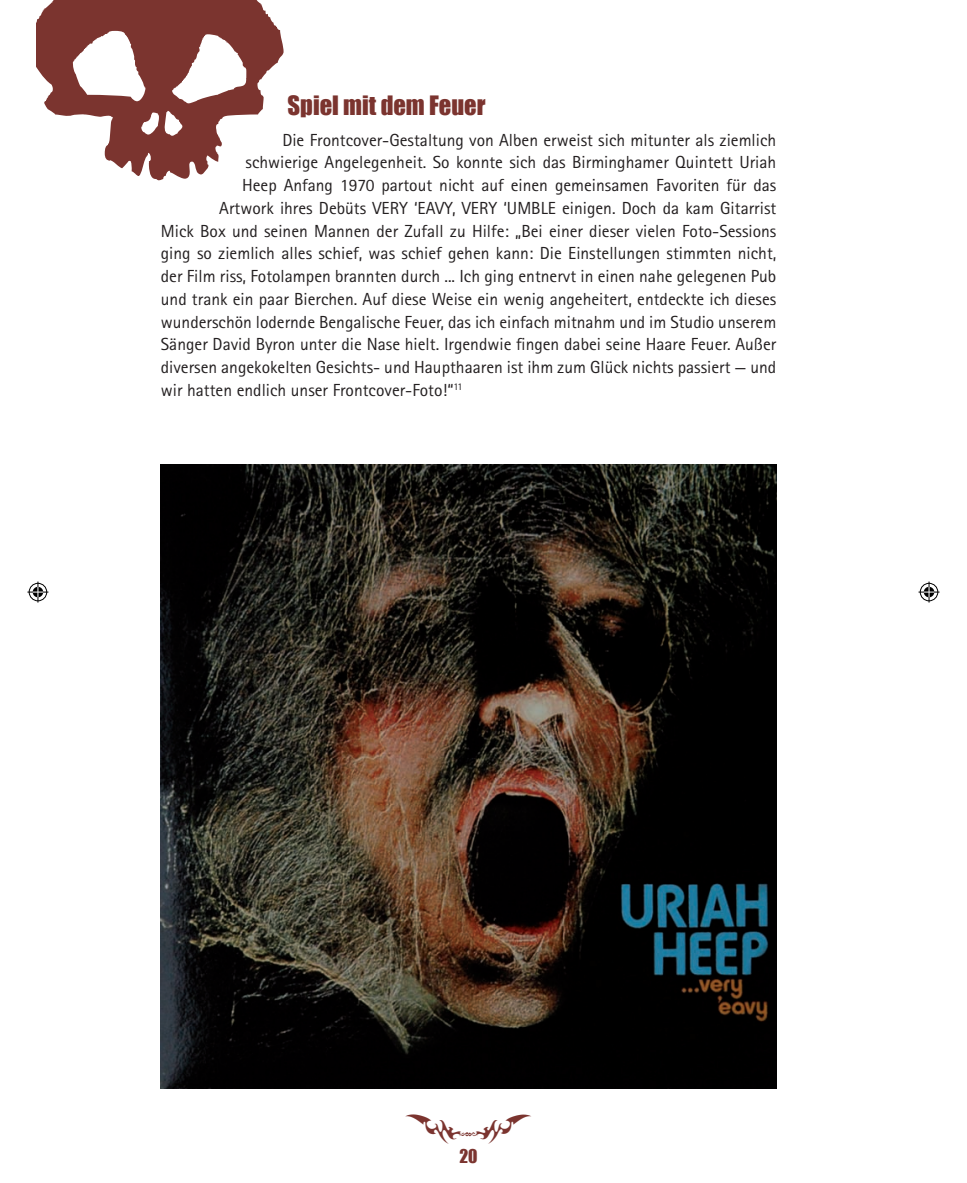
<style>
.page{position:relative;width:967px;height:1183px;background:#fff}
.page>*{position:absolute;margin:0;border:0;box-sizing:border-box;transform-origin:0 0}
.t1{font:42px "Tribalzbymarioz";color:#7b342f}
.t2{font:24.5px "Impact";color:#7b342f}
.t3{font:17.5px "Rotis Sans Serif";color:#231f20}
.t4{font:17.5px "Impact";color:#7b342f}
</style>
<div class="page">
<img style="left:161px;top:465px;width:615px;height:623px">
<hr style="left:0;top:0;width:32px;height:1px;background:#000">
<hr style="left:935px;top:0;width:31px;height:1px;background:#000">
<hr style="left:0;top:1182px;width:32px;height:1px;background:#000">
<hr style="left:935px;top:1182px;width:31px;height:1px;background:#000">
<svg style="left:25px;top:0;width:258px;height:180px"></svg>
<svg style="left:27px;top:582px;width:21px;height:21px"></svg>
<svg style="left:918px;top:582px;width:21px;height:21px"></svg>
<h2 class="t2" style="left:287px;top:91px;width:199px">Spiel mit dem Feuer</h2>
<p class="t3" style="left:282px;top:129px;width:495px">Die Frontcover-Gestaltung von Alben erweist sich mitunter als ziemlich</p>
<p class="t3" style="left:245px;top:152px;width:532px">schwierige Angelegenheit. So konnte sich das Birminghamer Quintett Uriah</p>
<p class="t3" style="left:242px;top:175px;width:535px">Heep Anfang 1970 partout nicht auf einen gemeinsamen Favoriten für das</p>
<p class="t3" style="left:219px;top:198px;width:558px">Artwork ihres Debüts VERY ‘EAVY, VERY ‘UMBLE einigen. Doch da kam Gitarrist</p>
<p class="t3" style="left:161px;top:220px;width:617px">Mick Box und seinen Mannen der Zufall zu Hilfe: „Bei einer dieser vielen Foto-Sessions</p>
<p class="t3" style="left:161px;top:243px;width:617px">ging so ziemlich alles schief, was schief gehen kann: Die Einstellungen stimmten nicht,</p>
<p class="t3" style="left:161px;top:266px;width:617px">der Film riss, Fotolampen brannten durch ... Ich ging entnervt in einen nahe gelegenen Pub</p>
<p class="t3" style="left:161px;top:289px;width:617px">und trank ein paar Bierchen. Auf diese Weise ein wenig angeheitert, entdeckte ich dieses</p>
<p class="t3" style="left:161px;top:311px;width:617px">wunderschön lodernde Bengalische Feuer, das ich einfach mitnahm und im Studio unserem</p>
<p class="t3" style="left:161px;top:334px;width:617px">Sänger David Byron unter die Nase hielt. Irgendwie fingen dabei seine Haare Feuer. Außer</p>
<p class="t3" style="left:161px;top:357px;width:617px">diversen angekokelten Gesichts- und Haupthaaren ist ihm zum Glück nichts passiert — und</p>
<p class="t3" style="left:161px;top:380px;width:303px">wir hatten endlich unser Frontcover-Foto!“<sup>11</sup></p>
<h1 class="t1" style="left:404px;top:1104px;width:131px">a</h1>
<p class="t4" style="left:459px;top:1145px;width:20px">20</p>
</div>
